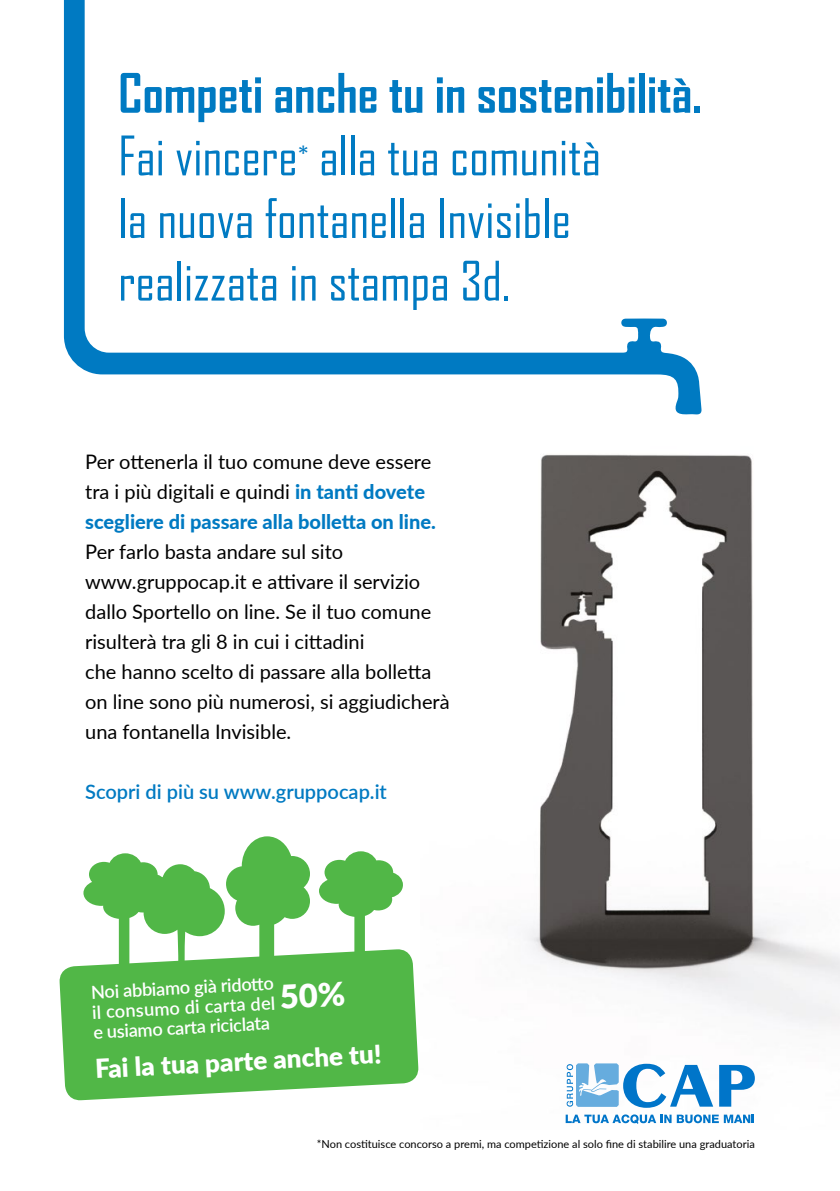
<style>
.page{position:relative;width:840px;height:1191px;background:#fff}
.page>*{position:absolute;margin:0;border:0;box-sizing:border-box;transform-origin:0 0}
.t1{font:52.2px/62.6px "Agency FB";color:#007ac2}
.t2{font:900 26px "Lato";color:#fff}
.t3{font:20px/30px "Lato";color:#000}
.t4{font:600 20px "Lato";color:#007ac2}
.t5{font:600 18.2px/20px "Lato";color:#fff}
.t6{font:11px "Lato";color:#000}
.s1{font-weight:700}
.s2{font-weight:800;color:#007ac2}
.s3{font-weight:900;font-size:32.8px}
</style>
<div class="page">
<svg style="left:319px;top:851px;width:84px;height:97px"></svg>
<svg style="left:83px;top:836px;width:227px;height:112px"></svg>
<img style="left:527px;top:408px;width:312px;height:715px">
<svg style="left:64px;top:0;width:637px;height:415px"></svg>
<svg style="left:718px;top:1065px;width:36px;height:41px"></svg>
<svg style="left:566px;top:1063px;width:146px;height:44px"></svg>
<svg style="left:565px;top:1114px;width:188px;height:10px"></svg>
<svg style="left:59px;top:948px;width:360px;height:153px;background:#68c05f"></svg>
<h1 class="t1" style="left:118px;top:61px;width:585px"><span class="s1">Competi anche tu in sostenibilità.<br></span>Fai vincere<sup>*</sup> alla tua comunità<br>la nuova fontanella Invisible realizzata in stampa 3d.</h1>
<p class="t3" style="left:85px;top:445px;width:352px">Per ottenerla il tuo comune deve essere tra i più digitali e quindi <span class="s2">in tanti dovete scegliere di passare alla bolletta on line.</span></p>
<p class="t3" style="left:85px;top:535px;width:366px">Per farlo basta andare sul sito www.gruppocap.it e attivare il servizio dallo Sportello on line. Se il tuo comune risulterà tra gli 8 in cui i cittadini<br>che hanno scelto di passare alla bolletta on line sono più numerosi, si aggiudicherà una fontanella Invisible.</p>
<p class="t4" style="left:85px;top:777px;width:303px">Scopri di più su www.gruppocap.it</p>
<p class="t5" style="left:91px;top:981px;width:255px;rotate:-3deg">Noi abbiamo già ridotto<br>il consumo di carta del <span class="s3">50% </span>e usiamo carta riciclata</p>
<h2 class="t2" style="left:94px;top:1049px;width:288px;rotate:-3deg">Fai la tua parte anche tu!</h2>
<p class="t6" style="left:316px;top:1136px;width:439px">*Non costituisce concorso a premi, ma competizione al solo fine di stabilire una graduatoria</p>
</div>
